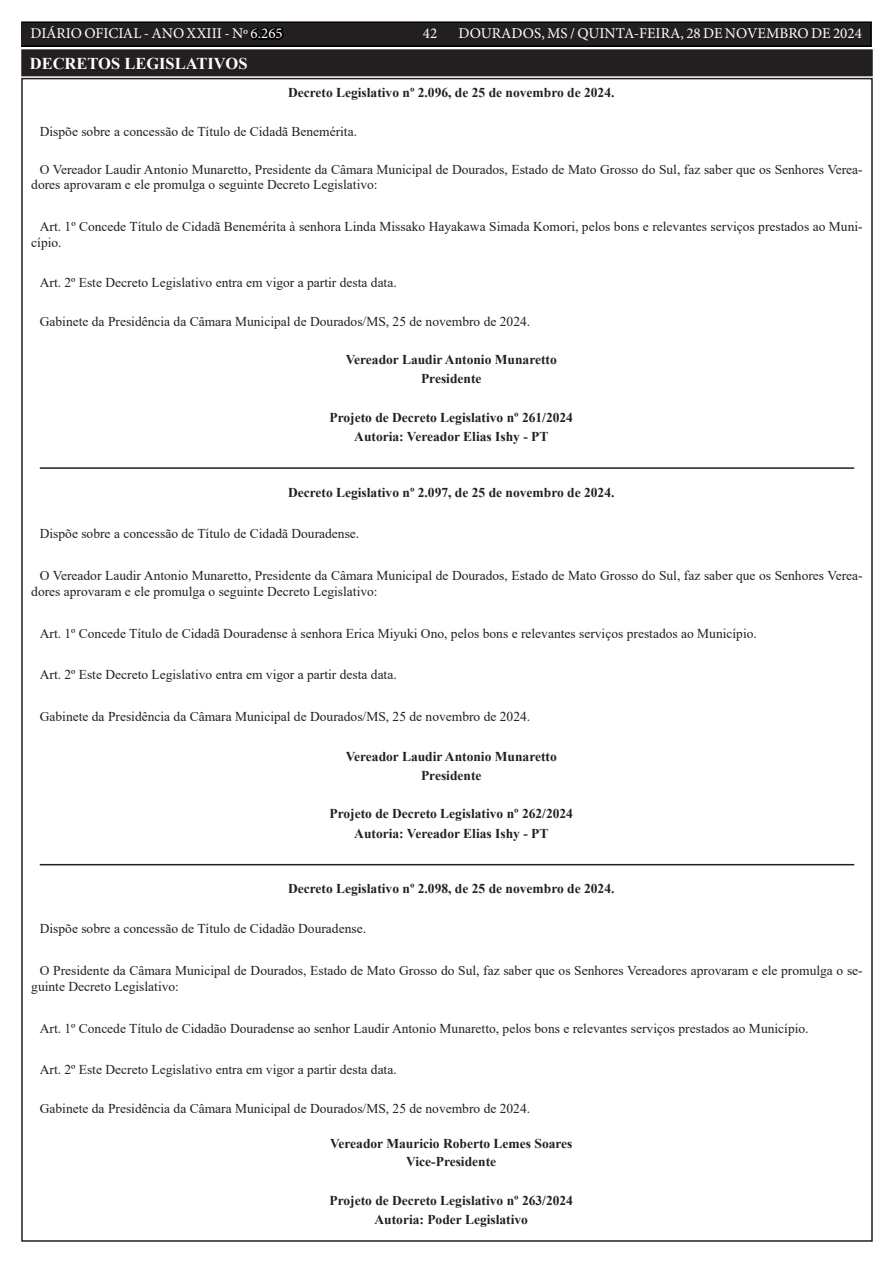
<style>
.page{position:relative;width:893px;height:1263px;background:#fff}
.page>*{position:absolute;margin:0;border:0;box-sizing:border-box;transform-origin:0 0}
.TEXTO{font:700 16.5px "Times New Roman";color:#fff}
.t1{font:15px "Minion Pro";color:#fff}
.TEXTO-2{font:13.5px/16.5px "Times New Roman";color:#231f20}
.TEXTO-3{font:700 13.5px "Times New Roman";color:#231f20}
.s1{color:#000}
</style>
<div class="page">
<div style="left:21px;top:22px;width:850px;height:24px;background:#231f20"></div>
<div style="left:21px;top:21px;width:851px;height:26px;border:2px solid #000"></div>
<hr style="left:40px;top:467px;width:814px;height:2px;background:#231f20">
<hr style="left:40px;top:864px;width:814px;height:1px;background:#231f20">
<div style="left:23px;top:51px;width:848px;height:23px;background:#231f20"></div>
<div style="left:21px;top:49px;width:852px;height:27px;border:4px solid #231f20"></div>
<p class="t1" style="left:31px;top:24px;width:254px">DIÁRIO OFICIAL - ANO XXIII - Nº <span class="s1">6.265</span></p>
<p class="t1" style="left:423px;top:24px;width:16px">42</p>
<p class="t1" style="left:458px;top:24px;width:405px">DOURADOS, MS / QUINTA-FEIRA, 28 DE NOVEMBRO DE 2024</p>
<p class="TEXTO" style="left:30px;top:52px;width:219px">DECRETOS LEGISLATIVOS</p>
<p class="TEXTO-3" style="left:288px;top:83px;width:328px">Decreto Legislativo nº 2.096, de 25 de novembro de 2024.</p>
<p class="TEXTO-2" style="left:40px;top:122px;width:319px">Dispõe sobre a concessão de Título de Cidadã Benemérita.</p>
<p class="TEXTO-2" style="left:31px;top:162px;width:833px;line-height:15px;text-indent:9px">O Vereador Laudir Antonio Munaretto, Presidente da Câmara Municipal de Dourados, Estado de Mato Grosso do Sul, faz saber que os Senhores Verea&shy;dores aprovaram e ele promulga o seguinte Decreto Legislativo:</p>
<p class="TEXTO-2" style="left:31px;top:217px;width:833px;text-indent:9px">Art. 1º Concede Título de Cidadã Benemérita à senhora Linda Missako Hayakawa Simada Komori, pelos bons e relevantes serviços prestados ao Muni&shy;cípio.</p>
<p class="TEXTO-2" style="left:40px;top:274px;width:358px">Art. 2º Este Decreto Legislativo entra em vigor a partir desta data.</p>
<p class="TEXTO-2" style="left:40px;top:312px;width:492px">Gabinete da Presidência da Câmara Municipal de Dourados/MS, 25 de novembro de 2024.</p>
<p class="TEXTO-3" style="left:346px;top:350px;width:213px">Vereador Laudir Antonio Munaretto</p>
<p class="TEXTO-3" style="left:421px;top:369px;width:62px">Presidente</p>
<p class="TEXTO-3" style="left:329px;top:408px;width:245px">Projeto de Decreto Legislativo nº 261/2024</p>
<p class="TEXTO-3" style="left:354px;top:427px;width:196px">Autoria: Vereador Elias Ishy - PT</p>
<p class="TEXTO-3" style="left:288px;top:482px;width:328px">Decreto Legislativo nº 2.097, de 25 de novembro de 2024.</p>
<p class="TEXTO-2" style="left:40px;top:525px;width:321px">Dispõe sobre a concessão de Título de Cidadã Douradense.</p>
<p class="TEXTO-2" style="left:31px;top:566px;width:833px;text-indent:9px">O Vereador Laudir Antonio Munaretto, Presidente da Câmara Municipal de Dourados, Estado de Mato Grosso do Sul, faz saber que os Senhores Verea&shy;dores aprovaram e ele promulga o seguinte Decreto Legislativo:</p>
<p class="TEXTO-2" style="left:40px;top:624px;width:719px">Art. 1º Concede Título de Cidadã Douradense à senhora Erica Miyuki Ono, pelos bons e relevantes serviços prestados ao Município.</p>
<p class="TEXTO-2" style="left:40px;top:666px;width:358px">Art. 2º Este Decreto Legislativo entra em vigor a partir desta data.</p>
<p class="TEXTO-2" style="left:40px;top:707px;width:492px">Gabinete da Presidência da Câmara Municipal de Dourados/MS, 25 de novembro de 2024.</p>
<p class="TEXTO-3" style="left:346px;top:746px;width:213px">Vereador Laudir Antonio Munaretto</p>
<p class="TEXTO-3" style="left:421px;top:766px;width:62px">Presidente</p>
<p class="TEXTO-3" style="left:329px;top:804px;width:245px">Projeto de Decreto Legislativo nº 262/2024</p>
<p class="TEXTO-3" style="left:354px;top:823px;width:196px">Autoria: Vereador Elias Ishy - PT</p>
<p class="TEXTO-3" style="left:288px;top:879px;width:328px">Decreto Legislativo nº 2.098, de 25 de novembro de 2024.</p>
<p class="TEXTO-2" style="left:40px;top:920px;width:328px">Dispõe sobre a concessão de Título de Cidadão Douradense.</p>
<p class="TEXTO-2" style="left:31px;top:961px;width:833px;text-indent:9px">O Presidente da Câmara Municipal de Dourados, Estado de Mato Grosso do Sul, faz saber que os Senhores Vereadores aprovaram e ele promulga o se&shy;guinte Decreto Legislativo:</p>
<p class="TEXTO-2" style="left:40px;top:1019px;width:770px">Art. 1º Concede Título de Cidadão Douradense ao senhor Laudir Antonio Munaretto, pelos bons e relevantes serviços prestados ao Município.</p>
<p class="TEXTO-2" style="left:40px;top:1061px;width:358px">Art. 2º Este Decreto Legislativo entra em vigor a partir desta data.</p>
<p class="TEXTO-2" style="left:40px;top:1099px;width:492px">Gabinete da Presidência da Câmara Municipal de Dourados/MS, 25 de novembro de 2024.</p>
<p class="TEXTO-3" style="left:330px;top:1134px;width:244px">Vereador Mauricio Roberto Lemes Soares</p>
<p class="TEXTO-3" style="left:406px;top:1152px;width:91px">Vice-Presidente</p>
<p class="TEXTO-3" style="left:329px;top:1190px;width:245px">Projeto de Decreto Legislativo nº 263/2024</p>
<p class="TEXTO-3" style="left:374px;top:1209px;width:155px">Autoria: Poder Legislativo</p>
</div>
